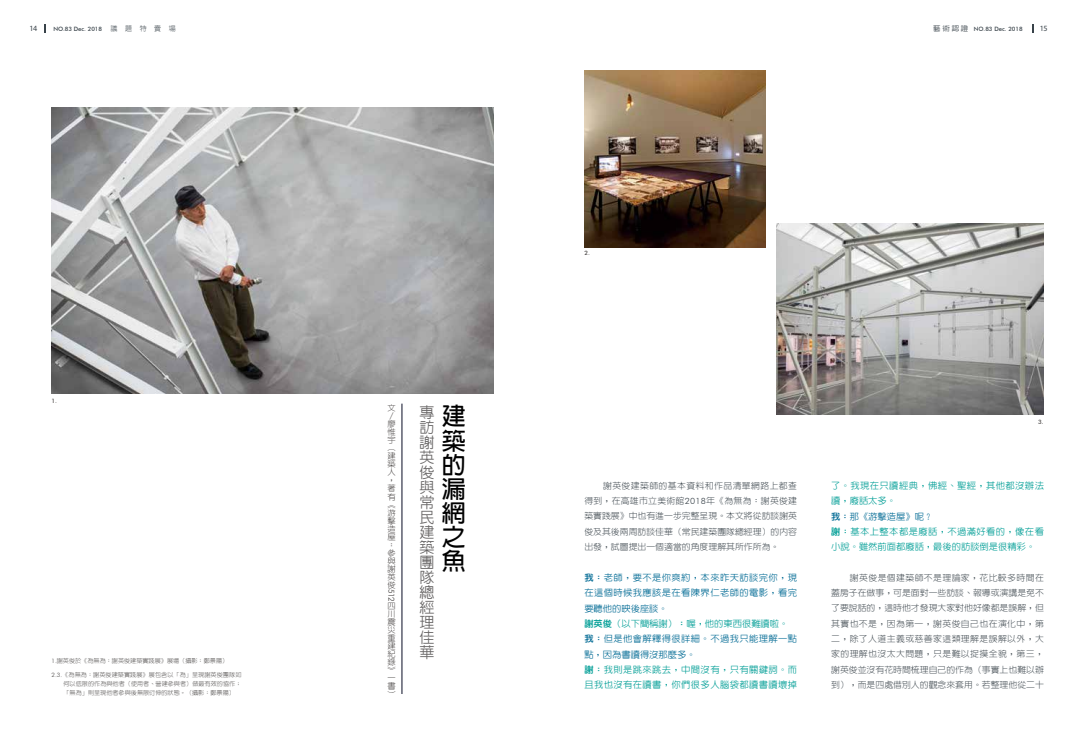
<style>
.page{position:relative;width:1078px;height:738px;background:#fff}
.page>*{position:absolute;margin:0;border:0;box-sizing:border-box;transform-origin:0 0}
.t1{font:700 24px/24px "AR New Hei B5";color:#000;text-align:justify}
.t2{font:500 15px/15px "AR New Hei B5";color:#666464;text-align:justify}
.t3{font:500 9px/15.3px "AR New Hei B5";letter-spacing:.045em;color:#006a94}
.t4{font:500 9px/15.3px "AR New Hei B5";letter-spacing:.045em;color:#009e96}
.t5{font:300 8.6px/15.3px "AR New Hei B5";color:#384249;text-align:justify}
.t6{font:300 8.2px "Futura BT";color:#3e3a39}
.t7{font:300 8px/8px "AR New Hei B5";color:#3e3a39}
.t8{font:8px "Myriad Pro";color:#384249}
.t9{font:300 6px/9px "AR New Hei B5";color:#4c4948;text-align:justify}
.t10{font:500 6px "Futura BT";color:#4c4948}
.t11{font:500 5.9px "Futura BT";color:#384249}
.s1{font-family:"AR New Hei B5";font-weight:300;font-size:6.8px}
.s2{font-family:"Lin Gothic";font-size:6.8px}
.s3{font-family:"Futura BT"}
.s4{font-weight:800}
.s5{font-weight:800;color:#009e96}
.s6{color:#009e96}
.s7{font-weight:800;color:#006a94}
.s8{color:#006a94}
</style>
<div class="page">
<svg style="left:44px;top:25px;width:2px;height:8px"></svg>
<img style="left:51px;top:107px;width:442px;height:286px">
<img style="left:584px;top:71px;width:181px;height:176px">
<hr style="left:401px;top:403px;width:1px;height:290px;background:#080b24">
<img style="left:776px;top:223px;width:267px;height:191px">
<p class="t8" style="left:30px;top:24px;width:9px">14</p>
<p class="t11" style="left:53px;top:25px;width:124px">NO.83 Dec. 2018 <span class="s1">議 題 特 賣 場</span></p>
<p class="t11" style="left:933px;top:25px;width:91px"><span class="s2">藝術認證</span> NO.83 Dec. 2018</p>
<p class="t8" style="left:1039px;top:24px;width:9px">15</p>
<p class="t10" style="left:51px;top:397px;width:7px">1.</p>
<p class="t9" style="left:51px;top:655px;width:178px"><span class="s3">1.</span>謝英俊於《為無為：謝英俊建築實踐展》展場（攝影：鄭景陽）</p>
<p class="t9" style="left:63px;top:670px;width:179px;text-indent:-12px"><span class="s3">2.3.</span>《為無為：謝英俊建築實踐展》展包含以「為」呈現謝英俊團隊如何以低限的作為與他者（使用者、營建參與者）做最有效的協作；「無為」則呈現他者參與後無限衍伸的狀態。（攝影：鄭景陽）</p>
<p class="t7" style="left:387px;top:404px;width:9px">文／廖惟宇︵建築人，著有︽游擊造屋：參與謝英俊</p>
<h2 class="t2" style="left:419px;top:404px;width:16px">專訪謝英俊與常民建築團隊總經理佳華</h2>
<h1 class="t1" style="left:441px;top:404px;width:25px">建築的漏網之魚</h1>
<p class="t6" style="left:396px;top:588px;width:15px;rotate:90deg">512</p>
<p class="t7" style="left:387px;top:601px;width:10px;text-align:justify">四川震災重建紀錄︾</p>
<p class="t7" style="left:387px;top:681px;width:10px">書︶</p>
<p class="t10" style="left:584px;top:249px;width:7px">2.</p>
<p class="t5" style="left:584px;top:477px;width:214px;text-indent:19px">謝英俊建築師的基本資料和作品清單網路上都查得到，在高雄市立美術館<span class="s3">2018</span>年《為無為：謝英俊建築實踐展》中也有進一步完整呈現。本文將從訪談謝英俊及其後兩周訪談佳華（常民建築團隊總經理）的內容出發，試圖提出一個適當的角度理解其所作所為。</p>
<p class="t3" style="left:584px;top:569px;width:214px"><span class="s4">我：</span>老師，要不是你爽約，本來昨天訪談完你，現在這個時候我應該是在看陳界仁老師的電影，看完要聽他的映後座談。<br><span class="s5">謝英俊</span><span class="s6">（以下簡稱謝）</span><span class="s5">：</span><span class="s6">喔，他的東西很難讀啦。</span><span class="s4">我：</span>但是他會解釋得很詳細。不過我只能理解一點點，因為書讀得沒那麼多。<br><span class="s5">謝：</span><span class="s6">我則是跳來跳去，中間沒有，只有關鍵詞。而且我也沒有在讀書，你們很多人腦袋都讀書讀壞掉</span></p>
<p class="t10" style="left:1037px;top:417px;width:7px">3.</p>
<p class="t4" style="left:831px;top:477px;width:214px">了。我現在只讀經典，佛經、聖經，其他都沒辦法讀，廢話太多。<br><span class="s7">我：</span><span class="s8">那《游擊造屋》呢？<br></span><span class="s4">謝：</span>基本上整本都是廢話，不過滿好看的，像在看小說。雖然前面都廢話，最後的訪談倒是很精彩。</p>
<p class="t5" style="left:831px;top:569px;width:214px;text-indent:19px">謝英俊是個建築師不是理論家，花比較多時間在蓋房子在做事，可是面對一些訪談、報導或演講是免不了要說話的，這時他才發現大家對他好像都是誤解，但其實也不是，因為第一，謝英俊自己也在演化中，第二，除了人道主義或慈善家這類理解是誤解以外，大家的理解也沒太大問題，只是難以捉摸全貌，第三，謝英俊並沒有花時間梳理自己的作為（事實上也難以辦到），而是四處借別人的觀念來套用。若整理他從二十</p>
</div>
